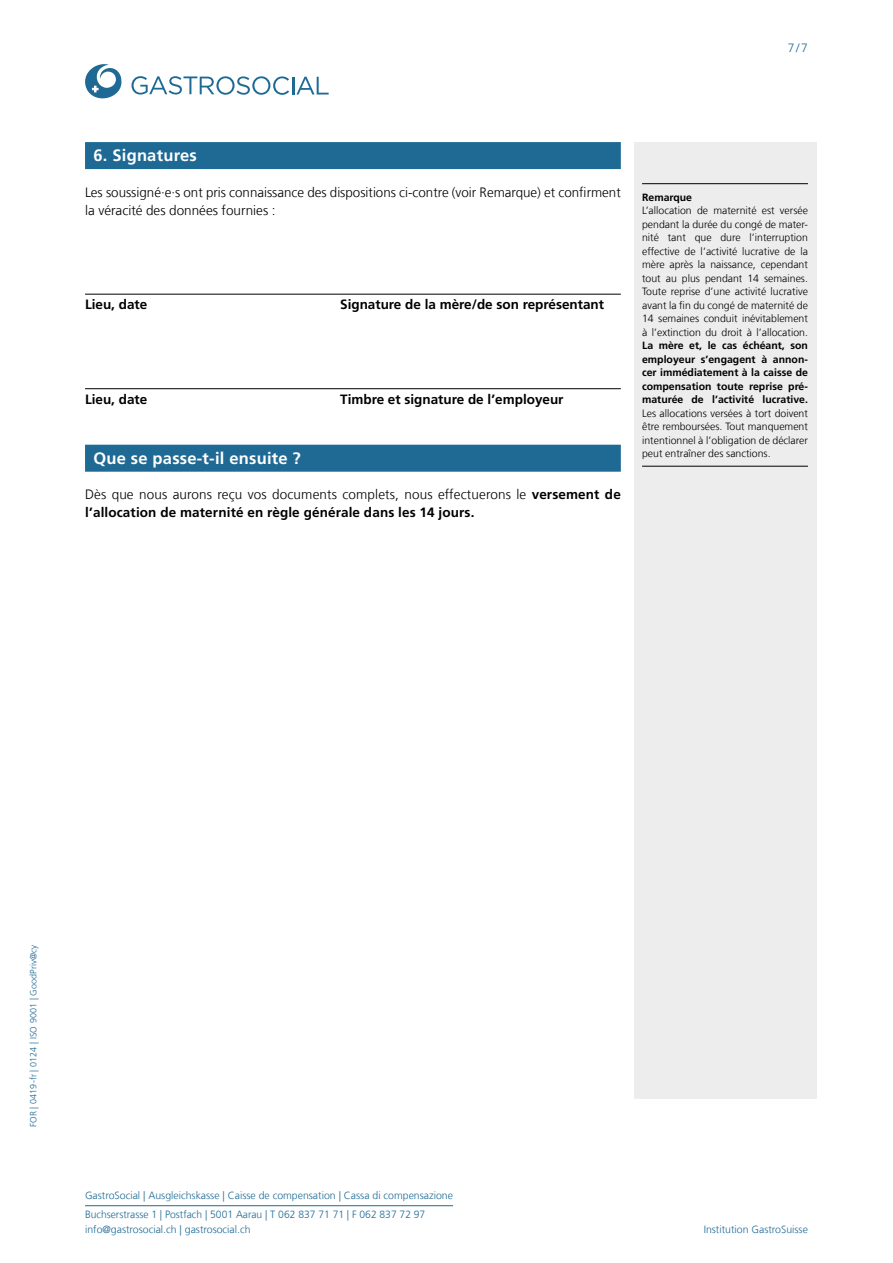
<style>
.page{position:relative;width:893px;height:1263px;background:#fff}
.page>*{position:absolute;margin:0;border:0;box-sizing:border-box;transform-origin:0 0}
.Headline_mit_Balken{font:700 16.5px "Frutiger LT Com";letter-spacing:.015em;color:#fff}
.Lauftext{font:700 13.5px/18px "Frutiger LT Com";letter-spacing:.01em;color:#000}
.Lauftext-2{font:300 13.5px/18px "Frutiger LT Com";color:#000}
.Ort_und_Datum{font:700 13.5px "Frutiger LT Com";color:#000}
.t1{font:300 12px "Frutiger LT Com";color:#1f6a95}
.Hinweis{font:300 10.5px/13.5px "Frutiger LT Com";color:#000}
.t2{font:300 10.5px/19.2px "Frutiger LT Com";color:#1f6a95}
.t3{font:300 9px "Frutiger LT Com";letter-spacing:.01em;color:#1f6a95}
.s1{font-weight:300}
.s2{font-weight:700}
</style>
<div class="page">
<svg style="left:131px;top:76px;width:198px;height:19px"></svg>
<svg style="left:85px;top:64px;width:36px;height:34px"></svg>
<hr style="left:85px;top:1205px;width:368px;height:1px;background:#1f6a95">
<div style="left:634px;top:142px;width:182px;height:956px;background:#ededed"></div>
<div style="left:85px;top:142px;width:536px;height:27px;background:#1f6a95"></div>
<hr style="left:85px;top:294px;width:536px;height:1px;background:#000">
<hr style="left:85px;top:388px;width:536px;height:1px;background:#000">
<div style="left:85px;top:445px;width:536px;height:27px;background:#1f6a95"></div>
<hr style="left:642px;top:183px;width:166px;height:1px;background:#000">
<hr style="left:642px;top:466px;width:166px;height:1px;background:#000">
<p class="t1" style="left:788px;top:40px;width:22px">7/7</p>
<p class="Headline_mit_Balken" style="left:94px;top:145px;width:105px">6. Signatures</p>
<p class="Lauftext-2" style="left:85px;top:183px;width:537px">Les soussigné·e·s ont pris connaissance des dispositions ci-contre (voir Remarque) et confirment la véracité des données fournies :</p>
<p class="Ort_und_Datum" style="left:85px;top:296px;width:64px">Lieu, date</p>
<p class="Ort_und_Datum" style="left:340px;top:296px;width:265px">Signature de la mère/de son représentant</p>
<p class="Ort_und_Datum" style="left:85px;top:391px;width:64px">Lieu, date</p>
<p class="Ort_und_Datum" style="left:340px;top:391px;width:225px">Timbre et signature de l’employeur</p>
<p class="Headline_mit_Balken" style="left:94px;top:448px;width:209px">Que se passe-t-il ensuite ?</p>
<p class="Lauftext" style="left:85px;top:485px;width:537px"><span class="s1">Dès que nous aurons reçu vos documents complets, nous effectuerons le</span> versement de l’allocation de maternité en règle générale dans les 14 jours.</p>
<p class="Hinweis" style="left:642px;top:190px;width:167px"><span class="s2">Remarque<br></span>L’allocation de maternité est versée pendant la durée du congé de mater&shy;nité tant que dure l’interruption effective de l’activité lucrative de la mère après la naissance, cependant tout au plus pendant 14 semaines.<br>Toute reprise d’une activité lucrative avant la fin du congé de maternité de 14 semaines conduit inévitablement à l’extinction du droit à l’allocation.<br><span class="s2">La mère et, le cas échéant, son employeur s’engagent à annon&shy;cer immédiatement à la caisse de compensation toute reprise pré&shy;maturée de l’activité lucrative.<br></span>Les allocations versées à tort doivent être remboursées. Tout manquement intentionnel à l’obligation de déclarer peut entraîner des sanctions.</p>
<p class="t3" style="left:28px;top:1127px;width:184px;rotate:-90deg">FOR | 0419-fr | 0124 | ISO 9001 | GoodPriv@cy</p>
<p class="t2" style="left:85px;top:1185px;width:369px">GastroSocial | Ausgleichskasse | Caisse de compensation | Cassa di compensazione<br>Buchserstrasse 1 | Postfach | 5001 Aarau | T 062 837 71 71 | F 062 837 72 97</p>
<p class="t2" style="left:85px;top:1220px;width:167px">info@gastrosocial.ch | gastrosocial.ch</p>
<p class="t2" style="left:704px;top:1220px;width:106px">Institution GastroSuisse</p>
</div>
